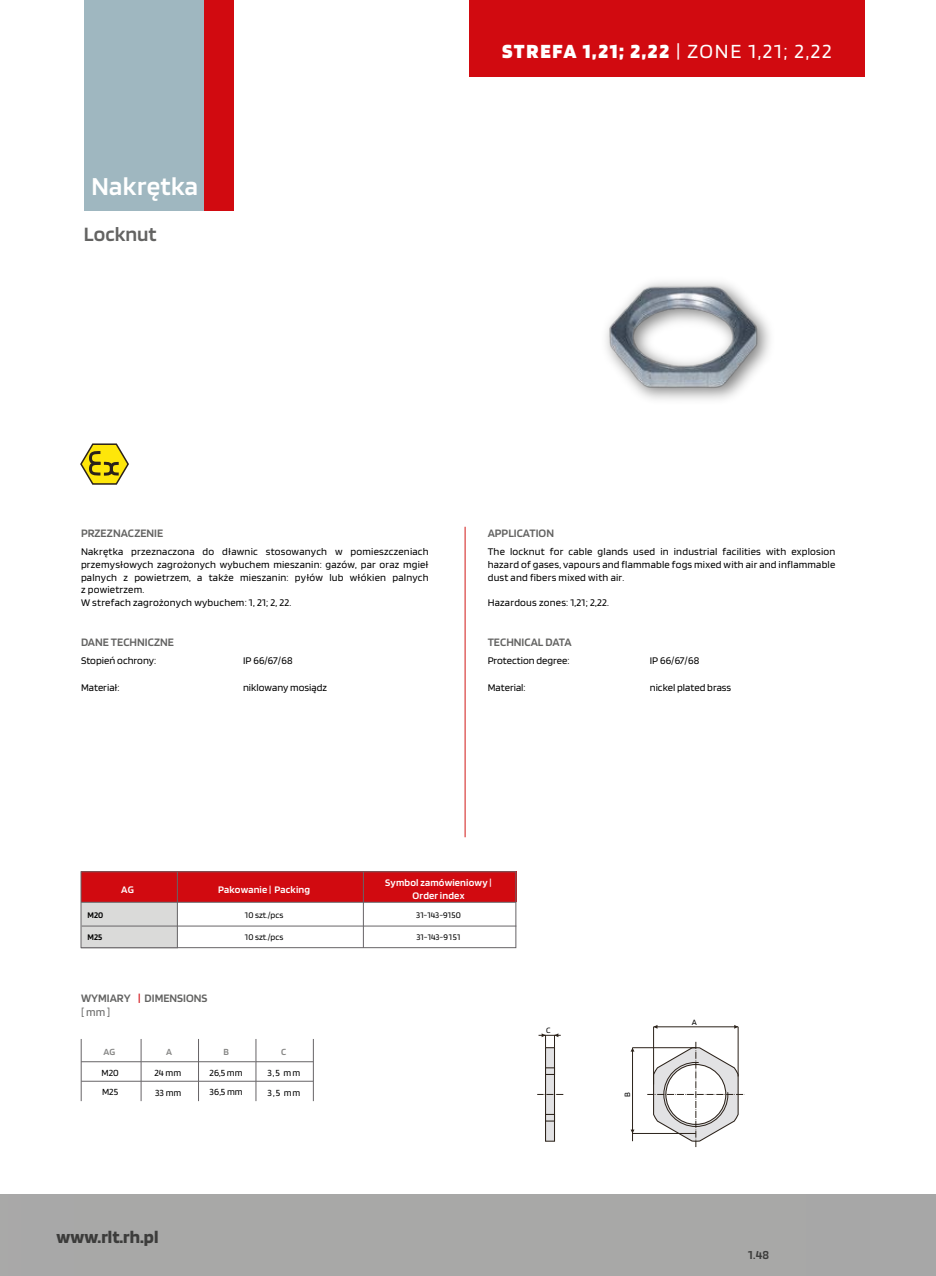
<style>
.page{position:relative;width:936px;height:1276px;background:#fff}
.page>*{position:absolute;margin:0;border:0;box-sizing:border-box;transform-origin:0 0}
.t1{font:600 27px "Blinker";letter-spacing:.015em;color:#fff}
.t2{font:600 21.3px "Blinker";color:#636362}
.t3{font:800 21px "Blinker";letter-spacing:.08em;color:#fff}
.t4{font:700 18.6px "Blinker";color:#3c3c3b}
.t5{font:600 12.75px "Blinker";color:#3c3c3b}
.t6{font:600 11.85px/14.2px "Blinker";color:#636362}
.t7{font:10.65px/12.8px "Blinker";letter-spacing:.02em;color:#000}
.t8{font:10.65px "Blinker";color:#000}
.t9{font:600 10.5px/12.6px "Blinker";letter-spacing:.015em;color:#fff;text-align:center}
.t10{font:9.75px "Blinker";color:#000}
.t11{font:600 9.75px "Blinker";color:#878786}
.t12{font:9px "Blinker";letter-spacing:.015em;color:#000}
.t13{font:9px "Blinker";letter-spacing:.04em;color:#000}
.t14{font:600 9px "Blinker";color:#000}
.t15{font:8.55px "Blinker";color:#000}
.s1{font-weight:400}
.s2{color:#d10a10}
</style>
<div class="page">
<div style="left:791px;top:1194px;width:144px;height:82px;background:#a7a7a7"></div>
<div style="left:0;top:1194px;width:805px;height:82px;background:#a8a8a7"></div>
<div style="left:84px;top:0;width:120px;height:211px;background:#9fb7c0"></div>
<div style="left:204px;top:0;width:30px;height:211px;background:#d10a10"></div>
<hr style="left:465px;top:527px;width:1px;height:310px;background:#d11816">
<svg style="left:80px;top:443px;width:49px;height:42px"></svg>
<img style="left:606px;top:281px;width:164px;height:119px">
<div style="left:81px;top:872px;width:97px;height:76px;background:#dadad9"></div>
<div style="left:81px;top:871px;width:435px;height:31px;background:#d10a10"></div>
<hr style="left:82px;top:926px;width:434px;height:1px;background:#676467">
<hr style="left:363px;top:872px;width:1px;height:76px;background:#676467">
<hr style="left:177px;top:872px;width:1px;height:76px;background:#676467">
<div style="left:81px;top:871px;width:435px;height:77px;border:1px solid #676467"></div>
<hr style="left:81px;top:902px;width:435px;height:1px;background:#676467">
<hr style="left:81px;top:1061px;width:232px;height:1px;background:#676467">
<hr style="left:141px;top:1039px;width:1px;height:62px;background:#676467">
<hr style="left:198px;top:1039px;width:1px;height:62px;background:#676467">
<hr style="left:81px;top:1039px;width:1px;height:62px;background:#676467">
<hr style="left:256px;top:1039px;width:1px;height:62px;background:#676467">
<hr style="left:313px;top:1039px;width:1px;height:62px;background:#676467">
<hr style="left:81px;top:1081px;width:232px;height:1px;background:#676467">
<div style="left:545px;top:1047px;width:9px;height:94px;background:#e2e2e4"></div>
<div style="left:545px;top:1047px;width:10px;height:94px;border:1px solid #2b221a"></div>
<div style="left:545px;top:1067px;width:10px;height:8px;border:1px solid #2b221a"></div>
<div style="left:545px;top:1114px;width:10px;height:7px;border:1px solid #2b221a"></div>
<svg style="left:647px;top:1042px;width:97px;height:105px"></svg>
<svg style="left:537px;top:1094px;width:26px;height:1px"></svg>
<svg style="left:538px;top:1033px;width:22px;height:14px"></svg>
<hr style="left:632px;top:1047px;width:1px;height:94px;background:#2b221a">
<hr style="left:632px;top:1047px;width:63px;height:1px;background:#2b221a">
<hr style="left:632px;top:1133px;width:63px;height:1px;background:#2b221a">
<hr style="left:653px;top:1026px;width:85px;height:1px;background:#2b221a">
<hr style="left:737px;top:1026px;width:1px;height:50px;background:#2b221a">
<hr style="left:653px;top:1026px;width:1px;height:58px;background:#2b221a">
<div style="left:469px;top:0;width:395px;height:77px;background:#d10a10"></div>
<h1 class="t1" style="left:91px;top:172px;width:108px">Nakrętka</h1>
<h2 class="t2" style="left:84px;top:223px;width:74px">Locknut</h2>
<p class="t6" style="left:81px;top:526px;width:84px">PRZEZNACZENIE</p>
<h3 class="t3" style="left:502px;top:40px;width:331px">STREFA 1,21; 2,22 <span class="s1">| ZONE 1,21; 2,22</span></h3>
<p class="t6" style="left:487px;top:526px;width:68px">APPLICATION</p>
<p class="t7" style="left:81px;top:545px;width:349px">Nakrętka przeznaczona do dławnic stosowanych w pomieszczeniach przemysłowych zagrożonych wybuchem mieszanin: gazów, par oraz mgieł palnych z powietrzem, a także mieszanin: pyłów lub włókien palnych z powietrzem.<br>W strefach zagrożonych wybuchem: 1, 21; 2, 22.</p>
<p class="t7" style="left:487px;top:545px;width:349px;text-align:justify">The locknut for cable glands used in industrial facilities with explosion hazard of gases, vapours and flammable fogs mixed with air and inflammable dust and fibers mixed with air.</p>
<p class="t7" style="left:487px;top:596px;width:123px">Hazardous zones: 1,21; 2,22.</p>
<p class="t6" style="left:81px;top:635px;width:94px">DANE TECHNICZNE</p>
<p class="t8" style="left:81px;top:655px;width:77px">Stopień ochrony:</p>
<p class="t7" style="left:243px;top:654px;width:51px">IP 66/67/68</p>
<p class="t8" style="left:81px;top:682px;width:40px">Materiał:</p>
<p class="t8" style="left:243px;top:682px;width:85px">niklowany mosiądz</p>
<p class="t6" style="left:487px;top:635px;width:85px">TECHNICAL DATA</p>
<p class="t8" style="left:487px;top:655px;width:83px">Protection degree:</p>
<p class="t7" style="left:649px;top:654px;width:51px">IP 66/67/68</p>
<p class="t8" style="left:487px;top:682px;width:39px">Material:</p>
<p class="t8" style="left:649px;top:682px;width:83px">nickel plated brass</p>
<p class="t14" style="left:87px;top:910px;width:17px">M20</p>
<p class="t9" style="left:121px;top:883px;width:14px">AG</p>
<p class="t9" style="left:218px;top:883px;width:93px">Pakowanie | Packing</p>
<p class="t12" style="left:245px;top:910px;width:40px">10 szt./pcs</p>
<p class="t14" style="left:87px;top:932px;width:16px">M25</p>
<p class="t12" style="left:245px;top:932px;width:40px">10 szt./pcs</p>
<p class="t6" style="left:81px;top:990px;width:128px">WYMIARY <span class="s2">|</span> DIMENSIONS <span class="s1">[ mm ]</span></p>
<p class="t11" style="left:103px;top:1046px;width:13px">AG</p>
<p class="t11" style="left:166px;top:1046px;width:7px">A</p>
<p class="t11" style="left:223px;top:1046px;width:7px">B</p>
<p class="t10" style="left:101px;top:1067px;width:19px">M20</p>
<p class="t10" style="left:155px;top:1068px;width:28px">24 mm</p>
<p class="t10" style="left:209px;top:1067px;width:35px">26,5 mm</p>
<p class="t10" style="left:267px;top:1068px;width:34px">3,5 mm</p>
<p class="t11" style="left:281px;top:1046px;width:7px">C</p>
<p class="t10" style="left:102px;top:1087px;width:18px">M25</p>
<p class="t10" style="left:155px;top:1087px;width:28px">33 mm</p>
<p class="t10" style="left:210px;top:1087px;width:35px">36,5 mm</p>
<p class="t10" style="left:267px;top:1087px;width:34px">3,5 mm</p>
<h3 class="t4" style="left:57px;top:1227px;width:103px">www.rlt.rh.pl</h3>
<p class="t9" style="left:385px;top:876px;width:108px">Symbol zamówieniowy |<br>Order index</p>
<p class="t12" style="left:416px;top:910px;width:46px">31-143-9150</p>
<p class="t13" style="left:416px;top:932px;width:46px">31-143-9151</p>
<p class="t15" style="left:546px;top:1026px;width:6px">C</p>
<p class="t15" style="left:623px;top:1097px;width:6px;rotate:-90deg">B</p>
<p class="t15" style="left:691px;top:1017px;width:7px">A</p>
<p class="t5" style="left:748px;top:1248px;width:23px">1.48</p>
</div>
